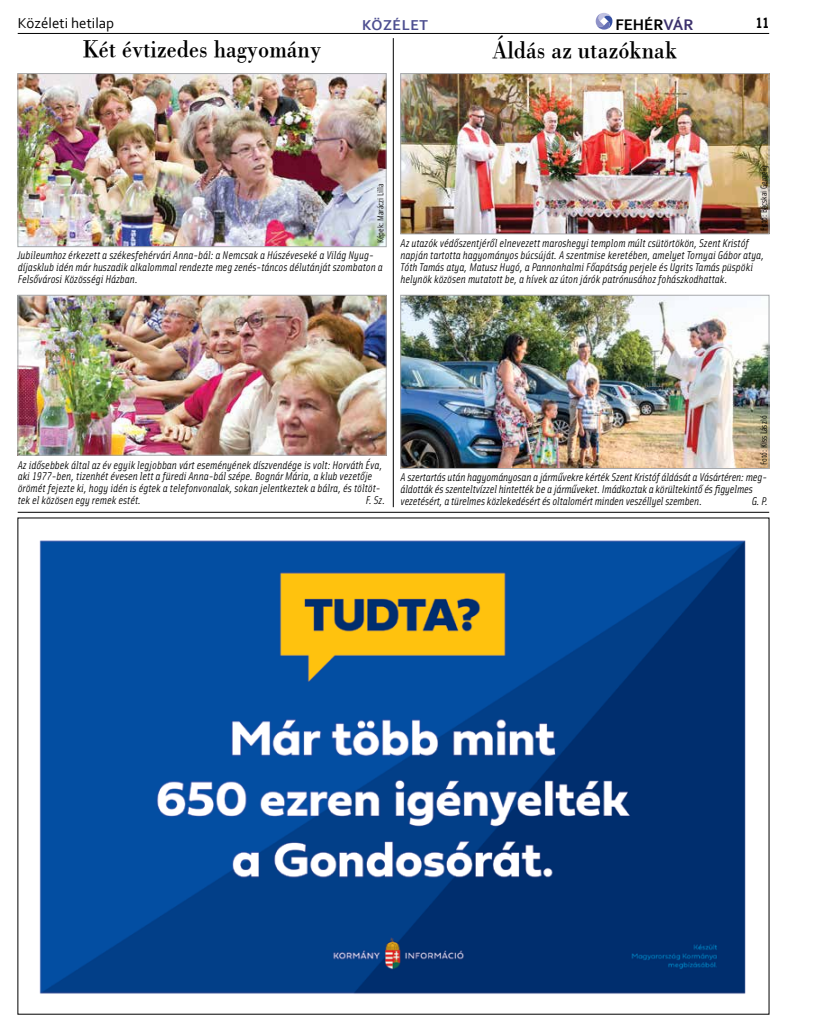
<style>
.page{position:relative;width:833px;height:1025px;background:#fff}
.page>*{position:absolute;margin:0;border:0;box-sizing:border-box;transform-origin:0 0}
.t1{font:25px "Bodoni PFL";color:#000;scale:.9 1}
.t2{font:700 16.12px "Corbel";color:#000}
.t3{font:15px "Corbel";color:#000}
.t4{font:700 15px "Corbel";letter-spacing:.04em;color:#4e4f91}
.t5{font:700 15px "Solex";color:#000}
.t6{font:italic 11.25px/11.9px "Solex";color:#000}
.t7{font:8.75px "Solex";color:#000}
.s1{color:#3c316c}
</style>
<div class="page">
<hr style="left:18px;top:33px;width:751px;height:1px;background:#000">
<svg style="left:595px;top:13px;width:17px;height:17px"></svg>
<img style="left:20px;top:297px;width:364px;height:156px">
<div style="left:18px;top:295px;width:368px;height:160px;border:1px solid #a7a9ac"></div>
<img style="left:20px;top:75px;width:364px;height:170px">
<div style="left:18px;top:73px;width:368px;height:174px;border:1px solid #a7a9ac"></div>
<hr style="left:18px;top:512px;width:751px;height:1px;background:#000">
<img style="left:39px;top:540px;width:707px;height:454px">
<img style="left:402px;top:297px;width:365px;height:169px">
<div style="left:400px;top:295px;width:369px;height:173px;border:1px solid #a7a9ac"></div>
<img style="left:402px;top:75px;width:365px;height:157px">
<div style="left:400px;top:73px;width:369px;height:161px;border:1px solid #a7a9ac"></div>
<hr style="left:393px;top:38px;width:1px;height:469px;background:#000">
<h3 class="t3" style="left:18px;top:13px;width:98px">Közéleti hetilap</h3>
<h3 class="t4" style="left:362px;top:15px;width:67px">Közélet</h3>
<h2 class="t2" style="left:615px;top:14px;width:80px">FEHÉR<span class="s1">VÁR</span></h2>
<h3 class="t5" style="left:756px;top:13px;width:14px">11</h3>
<h1 class="t1" style="left:83px;top:31px;width:266px">Két évtizedes hagyomány</h1>
<h1 class="t1" style="left:492px;top:33px;width:207px">Áldás az utazóknak</h1>
<p class="t7" style="left:375px;top:243px;width:61px;rotate:-90deg">Képek: Maráczi Lilla</p>
<p class="t6" style="left:18px;top:249px;width:366px">Jubileumhoz érkezett a székesfehérvári Anna-bál: a Nemcsak a Húszéveseké a Világ Nyug&shy;díjasklub idén már huszadik alkalommal rendezte meg zenés-táncos délutánját szombaton a<br>Felsővárosi Közösségi Házban.</p>
<p class="t7" style="left:758px;top:230px;width:67px;rotate:-90deg">Fotó: Bácskai Gergely</p>
<p class="t6" style="left:400px;top:237px;width:365px">Az utazók védőszentjéről elnevezett maroshegyi templom múlt csütörtökön, Szent Kristóf napján tartotta hagyományos búcsúját. A szentmise keretében, amelyet Tornyai Gábor atya, Tóth Tamás atya, Matusz Hugó, a Pannonhalmi Főapátság perjele és Ugrits Tamás püspöki helynök közösen mutatott be, a hívek az úton járók patrónusához fohászkodhattak.</p>
<p class="t6" style="left:18px;top:458px;width:366px">Az idősebbek által az év egyik legjobban várt eseményének díszvendége is volt: Horváth Éva, aki 1977-ben, tizenhét évesen lett a füredi Anna-bál szépe. Bognár Mária, a klub vezetője örömét fejezte ki, hogy idén is égtek a telefonvonalak, sokan jelentkeztek a bálra, és töltöt&shy;tek el közösen egy remek estét.</p>
<p class="t6" style="left:366px;top:494px;width:21px">F. Sz.</p>
<p class="t7" style="left:758px;top:465px;width:51px;rotate:-90deg">Fotó: Kiss László</p>
<p class="t6" style="left:400px;top:470px;width:368px">A szertartás után hagyományosan a járművekre kérték Szent Kristóf áldását a Vásártéren: meg&shy;áldották és szenteltvízzel hintették be a járműveket. Imádkoztak a körültekintő és figyelmes vezetésért, a türelmes közlekedésért és oltalomért minden veszéllyel szemben.</p>
<p class="t6" style="left:751px;top:494px;width:18px">G. P.</p>
</div>
